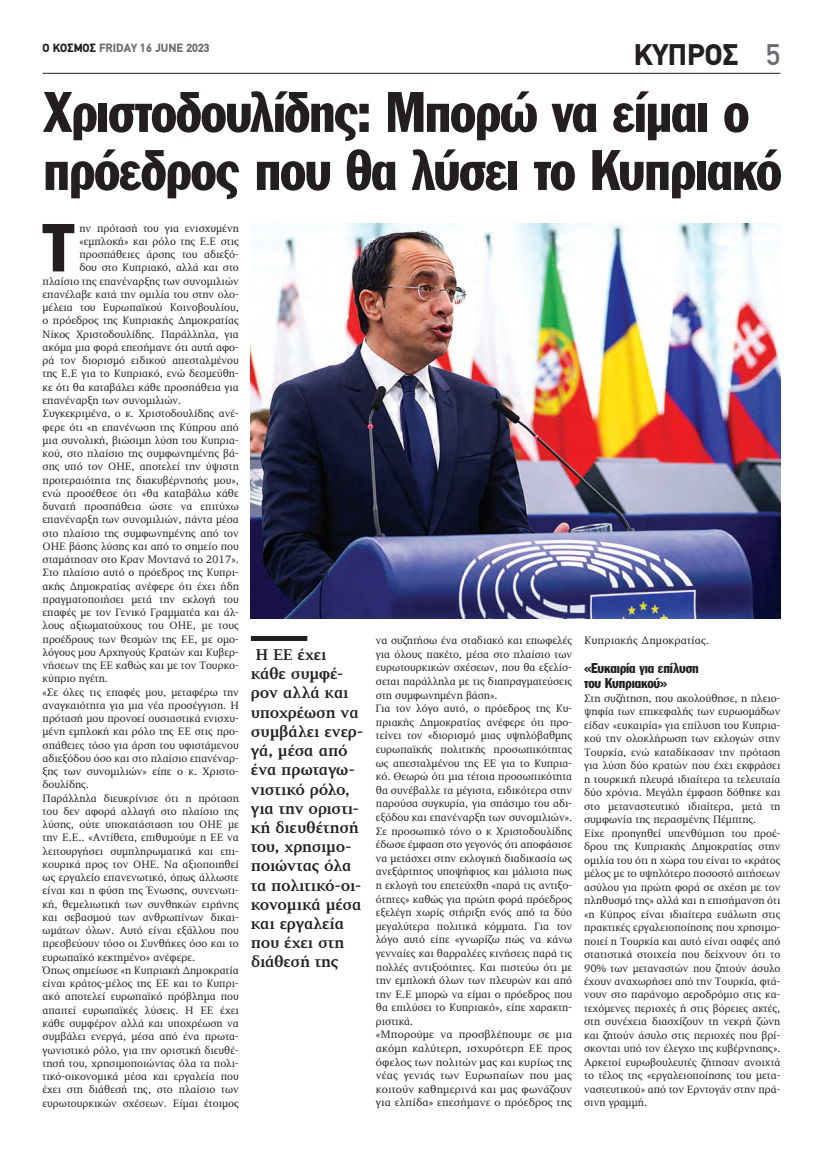
<style>
.page{position:relative;width:823px;height:1149px;background:#fff}
.page>*{position:absolute;margin:0;border:0;box-sizing:border-box;transform-origin:0 0}
.t1{font:66.6px "Franklin Gothic Greek Cond";color:#231f20}
.t2{font:56px/58px "Franklin Gothic Greek Cond";letter-spacing:-.02em;color:#231f20}
.t3{font:900 30px "PF Din Text";color:#231f20}
.t4{font:700 16px/19.2px "PF Diplomat";letter-spacing:-.015em;color:#231f20}
.t5{font:14px/15.3px "Franklin Gothic Greek Cond";letter-spacing:-.01em;color:#231f20}
.t6{font:900 12px "PF Din Text";color:#6c6d70}
.t7{font:11px/13.6px "PF Diplomat";color:#231f20}
.t8{font:11px "PF Diplomat";color:#231f20;scale:1.04 1}
.s1{color:#231f20}
.s2{font-weight:500;color:#6c6d70}
</style>
<div class="page">
<hr style="left:43px;top:73px;width:737px;height:1px;background:#231f20">
<div style="left:251px;top:635px;width:56px;height:5px;background:#231f20"></div>
<img style="left:251px;top:223px;width:529px;height:395px">
<p class="t6" style="left:43px;top:40px;width:169px"><span class="s1">Ο ΚΟΣΜΟΣ</span> FRIDAY 16 JUNE 2023</p>
<h2 class="t2" style="left:43px;top:83px;width:739px">Χριστοδουλίδης: Μπορώ να είμαι ο πρόεδρος που θα λύσει το Κυπριακό</h2>
<h3 class="t3" style="left:633px;top:37px;width:106px">ΚΥΠΡΟΣ</h3>
<h3 class="t3" style="left:643px;top:37px;width:138px">ΣΧΟΛΙΑ <span class="s2">5</span></h3>
<h1 class="t1" style="left:43px;top:210px;width:32px">Τ</h1>
<p class="t7" style="left:79px;top:221px;width:161px">ην πρότασή του για ενισχυμένη</p>
<p class="t7" style="left:79px;top:235px;width:161px">«εμπλοκή» και ρόλο της Ε.Ε στις</p>
<p class="t7" style="left:79px;top:248px;width:161px">προσπάθειες άρσης του αδιεξό-</p>
<p class="t7" style="left:79px;top:261px;width:161px">δου στο Κυπριακό, αλλά και στο</p>
<p class="t7" style="left:43px;top:274px;width:198px">πλαίσιο της επανέναρξης των συνομιλιών</p>
<p class="t7" style="left:43px;top:288px;width:198px">επανέλαβε κατά την ομιλία του στην ολο-</p>
<p class="t7" style="left:43px;top:301px;width:198px">μέλεια του Ευρωπαϊκού Κοινοβουλίου,</p>
<p class="t7" style="left:43px;top:314px;width:198px">ο πρόεδρος της Κυπριακής Δημοκρατίας</p>
<p class="t7" style="left:43px;top:327px;width:198px">Νίκος Χριστοδουλίδης. Παράλληλα, για</p>
<p class="t7" style="left:43px;top:340px;width:198px">ακόμα μια φορά επεσήμανε ότι αυτή αφο-</p>
<p class="t7" style="left:43px;top:354px;width:198px">ρά τον διορισμό ειδικού απεσταλμένου</p>
<p class="t7" style="left:43px;top:367px;width:198px">της Ε.Ε για το Κυπριακό, ενώ δεσμεύθη-</p>
<p class="t7" style="left:43px;top:380px;width:198px">κε ότι θα καταβάλει κάθε προσπάθεια για</p>
<p class="t7" style="left:43px;top:393px;width:140px">επανέναρξη των συνομιλιών.</p>
<p class="t7" style="left:43px;top:407px;width:198px">Συγκεκριμένα, ο κ. Χριστοδουλίδης ανέ-</p>
<p class="t7" style="left:43px;top:420px;width:198px">φερε ότι «η επανένωση της Κύπρου από</p>
<p class="t7" style="left:43px;top:433px;width:198px">μια συνολική, βιώσιμη λύση του Κυπρια-</p>
<p class="t7" style="left:43px;top:446px;width:198px">κού, στο πλαίσιο της συμφωνημένης βά-</p>
<p class="t7" style="left:43px;top:460px;width:198px">σης υπό τον ΟΗΕ, αποτελεί την ύψιστη</p>
<p class="t7" style="left:43px;top:473px;width:198px">προτεραιότητα της διακυβέρνησής μου»,</p>
<p class="t7" style="left:43px;top:486px;width:198px">ενώ προσέθεσε ότι «θα καταβάλω κάθε</p>
<p class="t7" style="left:43px;top:499px;width:198px">δυνατή προσπάθεια ώστε να επιτύχω</p>
<p class="t7" style="left:43px;top:513px;width:198px">επανέναρξη των συνομιλιών, πάντα μέσα</p>
<p class="t7" style="left:43px;top:526px;width:198px">στο πλαίσιο της συμφωνημένης από τον</p>
<p class="t7" style="left:43px;top:539px;width:198px">ΟΗΕ βάσης λύσης και από το σημείο που</p>
<p class="t7" style="left:43px;top:552px;width:198px">σταμάτησαν στο Κραν Μοντανά το 2017».</p>
<p class="t7" style="left:43px;top:566px;width:198px">Στο πλαίσιο αυτό ο πρόεδρος της Κυπρι-</p>
<p class="t7" style="left:43px;top:579px;width:198px">ακής Δημοκρατίας ανέφερε ότι έχει ήδη</p>
<p class="t7" style="left:43px;top:592px;width:198px">πραγματοποιήσει μετά την εκλογή του</p>
<p class="t7" style="left:43px;top:605px;width:198px">επαφές με τον Γενικό Γραμματέα και άλ-</p>
<p class="t7" style="left:43px;top:619px;width:198px">λους αξιωματούχους του ΟΗΕ, με τους</p>
<p class="t7" style="left:43px;top:632px;width:198px">προέδρους των θεσμών της ΕΕ, με ομο-</p>
<p class="t7" style="left:43px;top:645px;width:198px">λόγους μου Αρχηγούς Κρατών και Κυβερ-</p>
<p class="t7" style="left:43px;top:658px;width:198px">νήσεων της ΕΕ καθώς και με τον Τουρκο-</p>
<p class="t7" style="left:43px;top:672px;width:67px">κύπριο ηγέτη.</p>
<p class="t7" style="left:43px;top:685px;width:198px">«Σε όλες τις επαφές μου, μεταφέρω την</p>
<p class="t7" style="left:43px;top:698px;width:198px">αναγκαιότητα για μια νέα προσέγγιση. Η</p>
<p class="t7" style="left:43px;top:711px;width:198px">πρότασή μου προνοεί ουσιαστικά ενισχυ-</p>
<p class="t7" style="left:43px;top:725px;width:198px">μένη εμπλοκή και ρόλο της ΕΕ στις προ-</p>
<p class="t7" style="left:43px;top:738px;width:198px">σπάθειες τόσο για άρση του υφιστάμενου</p>
<p class="t7" style="left:43px;top:751px;width:198px">αδιεξόδου όσο και στο πλαίσιο επανέναρ-</p>
<p class="t7" style="left:43px;top:764px;width:198px">ξης των συνομιλιών» είπε ο κ. Χριστο-</p>
<p class="t7" style="left:43px;top:778px;width:48px">δουλίδης.</p>
<p class="t7" style="left:43px;top:791px;width:198px">Παράλληλα διευκρίνισε ότι η πρόταση</p>
<p class="t7" style="left:43px;top:804px;width:198px">του δεν αφορά αλλαγή στο πλαίσιο της</p>
<p class="t7" style="left:43px;top:817px;width:198px">λύσης, ούτε υποκατάσταση του ΟΗΕ με</p>
<p class="t7" style="left:43px;top:831px;width:198px">την Ε.Ε.. «Αντίθετα, επιθυμούμε η ΕΕ να</p>
<p class="t7" style="left:43px;top:844px;width:198px">λειτουργήσει συμπληρωματικά και επι-</p>
<p class="t7" style="left:43px;top:857px;width:198px">κουρικά προς τον ΟΗΕ. Να αξιοποιηθεί</p>
<p class="t7" style="left:43px;top:870px;width:198px">ως εργαλείο επανενωτικό, όπως άλλωστε</p>
<p class="t7" style="left:43px;top:883px;width:198px">είναι και η φύση της Ένωσης, συνενωτι-</p>
<p class="t7" style="left:43px;top:897px;width:198px">κή, θεμελιωτική των συνθηκών ειρήνης</p>
<p class="t7" style="left:43px;top:910px;width:198px">και σεβασμού των ανθρωπίνων δικαι-</p>
<p class="t7" style="left:43px;top:923px;width:198px">ωμάτων όλων. Αυτό είναι εξάλλου που</p>
<p class="t7" style="left:43px;top:936px;width:198px">πρεσβεύουν τόσο οι Συνθήκες όσο και το</p>
<p class="t7" style="left:43px;top:950px;width:154px">ευρωπαϊκό κεκτημένο» ανέφερε.</p>
<p class="t7" style="left:43px;top:963px;width:198px">Όπως σημείωσε «η Κυπριακή Δημοκρατία</p>
<p class="t7" style="left:43px;top:976px;width:198px">είναι κράτος-μέλος της ΕΕ και το Κυπρι-</p>
<p class="t7" style="left:43px;top:989px;width:198px">ακό αποτελεί ευρωπαϊκό πρόβλημα που</p>
<p class="t7" style="left:43px;top:1003px;width:198px">απαιτεί ευρωπαϊκές λύσεις. Η ΕΕ έχει</p>
<p class="t7" style="left:43px;top:1016px;width:198px">κάθε συμφέρον αλλά και υποχρέωση να</p>
<p class="t7" style="left:43px;top:1029px;width:198px">συμβάλει ενεργά, μέσα από ένα πρωτα-</p>
<p class="t7" style="left:43px;top:1042px;width:198px">γωνιστικό ρόλο, για την οριστική διευθέ-</p>
<p class="t7" style="left:43px;top:1056px;width:198px">τησή του, χρησιμοποιώντας όλα τα πολι-</p>
<p class="t7" style="left:43px;top:1069px;width:198px">τικό-οικονομικά μέσα και εργαλεία που</p>
<p class="t7" style="left:43px;top:1082px;width:198px">έχει στη διάθεσή της, στο πλαίσιο των</p>
<p class="t7" style="left:43px;top:1095px;width:198px">ευρωτουρκικών σχέσεων. Είμαι έτοιμος</p>
<h3 class="t4" style="left:251px;top:645px;width:114px;text-indent:5px">Η ΕΕ έχει κάθε συμφέ&shy;ρον αλλά και υποχρέωση να συμβάλει ενερ&shy;γά, μέσα από ένα πρωταγω&shy;νιστικό ρόλο, για την οριστι&shy;κή διευθέτησή του, χρησιμο&shy;ποιώντας όλα τα πολιτικό-οι&shy;κονομικά μέσα και εργαλεία που έχει στη διάθεσή της</h3>
<p class="t7" style="left:375px;top:633px;width:198px">να συζητήσω ένα σταδιακό και επωφελές για όλους πακέτο, μέσα στο πλαίσιο των ευρωτουρκικών σχέσεων, που θα εξελίσ&shy;σεται παράλληλα με τις διαπραγματεύσεις στη συμφωνημένη βάση».<br>Για τον λόγο αυτό, ο πρόεδρος της Κυ&shy;πριακής Δημοκρατίας ανέφερε ότι προ&shy;τείνει τον «διορισμό μιας υψηλόβαθμης ευρωπαϊκής πολιτικής προσωπικότητας ως απεσταλμένου της ΕΕ για το Κυπρια&shy;κό. Θεωρώ ότι μια τέτοια προσωπικότητα θα συνέβαλλε τα μέγιστα, ειδικότερα στην παρούσα συγκυρία, για σπάσιμο του αδι&shy;εξόδου και επανέναρξη των συνομιλιών».<br>Σε προσωπικό τόνο ο κ Χριστοδουλίδης έδωσε έμφαση στο γεγονός ότι αποφάσισε να μετάσχει στην εκλογική διαδικασία ως ανεξάρτητος υποψήφιος και μάλιστα πως η εκλογή του επετεύχθη «παρά τις αντιξο&shy;ότητες» καθώς για πρώτη φορά πρόεδρος εξελέγη χωρίς στήριξη ενός από τα δύο μεγαλύτερα πολιτικά κόμματα. Για τον λόγο αυτό είπε «γνωρίζω πώς να κάνω γενναίες και θαρραλέες κινήσεις παρά τις πολλές αντιξοότητες. Και πιστεύω ότι με την εμπλοκή όλων των πλευρών και από την Ε.Ε μπορώ να είμαι ο πρόεδρος που θα επιλύσει το Κυπριακό», είπε χαρακτη&shy;ριστικά.<br>«Μπορούμε να προσβλέπουμε σε μια ακόμη καλύτερη, ισχυρότερη ΕΕ προς όφελος των πολιτών μας και κυρίως της νέας γενιάς των Ευρωπαίων που μας κοιτούν καθημερινά και μας φωνάζουν για ελπίδα» επεσήμανε ο πρόεδρος της</p>
<p class="t8" style="left:583px;top:634px;width:122px">Κυπριακής Δημοκρατίας.</p>
<p class="t5" style="left:583px;top:660px;width:116px">«Ευκαιρία για επίλυση του Κυπριακού»</p>
<p class="t7" style="left:583px;top:691px;width:198px">Στη συζήτηση, που ακολούθησε, η πλειο&shy;ψηφία των επικεφαλής των ευρωομάδων είδαν «ευκαιρία» για επίλυση του Κυπρια&shy;κού την ολοκλήρωση των εκλογών στην Τουρκία, ενώ καταδίκασαν την πρόταση για λύση δύο κρατών που έχει εκφράσει η τουρκική πλευρά ιδιαίτερα τα τελευταία δύο χρόνια. Μεγάλη έμφαση δόθηκε και στο μεταναστευτικό ιδιαίτερα, μετά τη συμφωνία της περασμένης Πέμπτης.<br>Είχε προηγηθεί υπενθύμιση του προέ&shy;δρου της Κυπριακής Δημοκρατίας στην ομιλία του ότι η χώρα του είναι το «κράτος μέλος με το υψηλότερο ποσοστό αιτήσεων ασύλου για πρώτη φορά σε σχέση με τον πληθυσμό της» αλλά και η επισήμανση ότι «η Κύπρος είναι ιδιαίτερα ευάλωτη στις πρακτικές εργαλειοποίησης που χρησιμο&shy;ποιεί η Τουρκία και αυτό είναι σαφές από στατιστικά στοιχεία που δείχνουν ότι το 90% των μεταναστών που ζητούν άσυλο έχουν αναχωρήσει από την Τουρκία, φτά&shy;νουν στο παράνομο αεροδρόμιο στις κα&shy;τεχόμενες περιοχές ή στις βόρειες ακτές, στη συνέχεια διασχίζουν τη νεκρή ζώνη και ζητούν άσυλο στις περιοχές που βρί&shy;σκονται υπό τον έλεγχο της κυβέρνησης».<br>Αρκετοί ευρωβουλευτές ζήτησαν ανοιχτά το τέλος της «εργαλειοποίησης του μετα&shy;ναστευτικού» από τον Ερντογάν στην πρά&shy;σινη γραμμή.</p>
</div>
